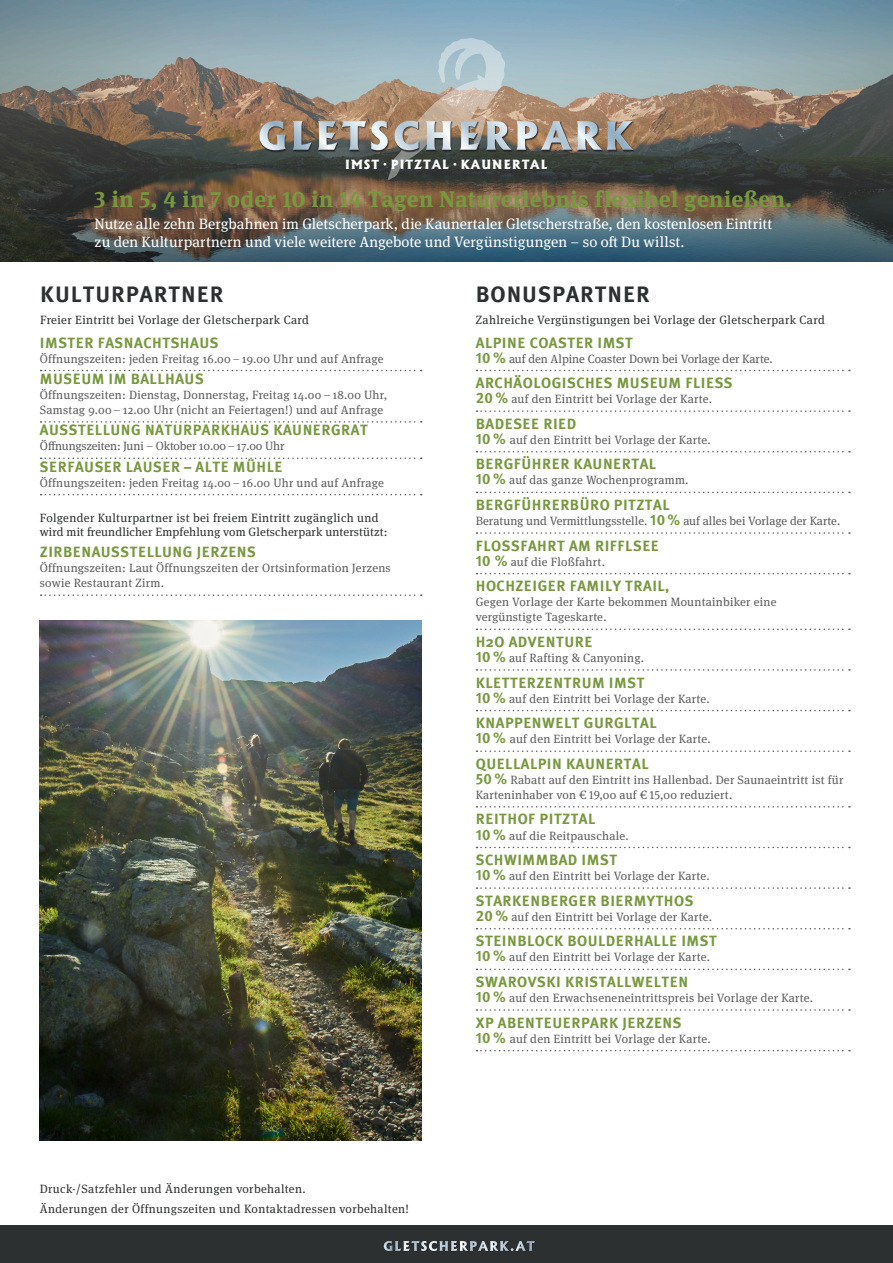
<style>
.page{position:relative;width:893px;height:1263px;background:#fff}
.page>*{position:absolute;margin:0;border:0;box-sizing:border-box;transform-origin:0 0}
.t1{font:700 22.5px "Meta Serif Pro";letter-spacing:.02em;color:#789840}
.t2{font:700 22.5px "Meta Plus";letter-spacing:.045em;color:#2d3031}
.t3{font:700 15px "Meta Plus";letter-spacing:.035em;color:#789840}
.t4{font:15px/18px "Meta Serif Pro";letter-spacing:.005em;color:#fff}
.t5{font:800 12.75px "Albertus";letter-spacing:.085em;color:#fff}
.t6{font:800 12.15px "Albertus";letter-spacing:.085em;color:#fff}
.t7{font:12px/15px "Meta Serif Pro";letter-spacing:.02em;color:#5b5c5d}
.t8{font:12px/20.7px "Meta Serif Pro";letter-spacing:.03em;color:#2d3031}
.t9{font:12px/14.2px "Meta Serif Pro";letter-spacing:.01em;color:#2d3031}
.t10{font:12px "Meta Serif Pro";color:#5b5c5d}
.t11{font:12px "Meta Serif Pro";letter-spacing:-.01em;color:#5b5c5d}
.s1{font-family:"Meta Pro";font-weight:700;font-size:15px;color:#789840}
</style>
<div class="page">
<img style="left:0;top:0;width:893px;height:261px">
<svg style="left:41px;top:370px;width:381px;height:1px"></svg>
<svg style="left:41px;top:421px;width:381px;height:2px"></svg>
<svg style="left:41px;top:457px;width:381px;height:2px"></svg>
<svg style="left:41px;top:494px;width:381px;height:1px"></svg>
<svg style="left:41px;top:594px;width:381px;height:2px"></svg>
<div style="left:0;top:1226px;width:893px;height:37px;background:#2d3031"></div>
<div style="left:384px;top:1241px;width:152px;height:11px;background:#29292a"></div>
<svg style="left:259px;top:38px;width:374px;height:143px;background:#91938f"></svg>
<svg style="left:476px;top:370px;width:374px;height:1px"></svg>
<svg style="left:476px;top:410px;width:374px;height:2px"></svg>
<svg style="left:476px;top:451px;width:374px;height:1px"></svg>
<svg style="left:476px;top:492px;width:374px;height:1px"></svg>
<svg style="left:476px;top:532px;width:374px;height:2px"></svg>
<svg style="left:476px;top:573px;width:374px;height:1px"></svg>
<svg style="left:476px;top:628px;width:374px;height:2px"></svg>
<svg style="left:476px;top:669px;width:374px;height:2px"></svg>
<svg style="left:476px;top:710px;width:374px;height:1px"></svg>
<svg style="left:476px;top:750px;width:374px;height:2px"></svg>
<svg style="left:476px;top:806px;width:374px;height:1px"></svg>
<svg style="left:476px;top:847px;width:374px;height:1px"></svg>
<svg style="left:476px;top:887px;width:374px;height:2px"></svg>
<svg style="left:476px;top:928px;width:374px;height:1px"></svg>
<svg style="left:476px;top:969px;width:374px;height:1px"></svg>
<svg style="left:476px;top:1009px;width:374px;height:2px"></svg>
<svg style="left:476px;top:1050px;width:374px;height:1px"></svg>
<img style="left:40px;top:620px;width:381px;height:521px">
<p class="t6" style="left:345px;top:157px;width:204px">IMST · PITZTAL · KAUNERTAL</p>
<h1 class="t1" style="left:95px;top:181px;width:699px">3 in 5, 4 in 7 oder 10 in 14 Tagen Naturerlebnis flexibel genießen.</h1>
<p class="t4" style="left:95px;top:214px;width:679px">Nutze alle zehn Bergbahnen im Gletscherpark, die Kaunertaler Gletscherstraße, den kostenlosen Eintritt zu den Kulturpartnern und viele weitere Angebote und Vergünstigungen – so oft Du willst.</p>
<h1 class="t2" style="left:476px;top:281px;width:176px">BONUSPARTNER</h1>
<p class="t3" style="left:476px;top:334px;width:159px">ALPINE COASTER IMST</p>
<p class="t10" style="left:476px;top:350px;width:299px"><span class="s1">10 %</span> auf den Alpine Coaster Down bei Vorlage der Karte.</p>
<p class="t3" style="left:476px;top:374px;width:258px">ARCHÄOLOGISCHES MUSEUM FLIESS</p>
<p class="t7" style="left:476px;top:391px;width:238px"><span class="s1">20 %</span> auf den Eintritt bei Vorlage der Karte.</p>
<p class="t3" style="left:476px;top:415px;width:102px">BADESEE RIED</p>
<p class="t7" style="left:476px;top:431px;width:236px"><span class="s1">10 %</span> auf den Eintritt bei Vorlage der Karte.</p>
<p class="t3" style="left:476px;top:455px;width:182px">BERGFÜHRER KAUNERTAL</p>
<p class="t7" style="left:476px;top:472px;width:214px"><span class="s1">10 %</span> auf das ganze Wochenprogramm.</p>
<p class="t3" style="left:476px;top:496px;width:195px">BERGFÜHRERBÜRO PITZTAL</p>
<p class="t10" style="left:476px;top:512px;width:366px">Beratung und Vermittlungsstelle. <span class="s1">10 %</span> auf alles bei Vorlage der Karte.</p>
<p class="t3" style="left:476px;top:537px;width:185px">FLOSSFAHRT AM RIFFLSEE</p>
<p class="t7" style="left:476px;top:553px;width:131px"><span class="s1">10 %</span> auf die Floßfahrt.</p>
<p class="t3" style="left:476px;top:577px;width:195px">HOCHZEIGER FAMILY TRAIL,</p>
<p class="t7" style="left:476px;top:594px;width:302px">Gegen Vorlage der Karte bekommen Mountainbiker eine vergünstigte Tageskarte.</p>
<p class="t3" style="left:476px;top:633px;width:118px">H2O ADVENTURE</p>
<p class="t7" style="left:476px;top:650px;width:170px"><span class="s1">10 %</span> auf Rafting &amp; Canyoning.</p>
<p class="t3" style="left:476px;top:674px;width:170px">KLETTERZENTRUM IMST</p>
<p class="t7" style="left:476px;top:690px;width:236px"><span class="s1">10 %</span> auf den Eintritt bei Vorlage der Karte.</p>
<p class="t3" style="left:476px;top:714px;width:182px">KNAPPENWELT GURGLTAL</p>
<p class="t7" style="left:476px;top:731px;width:236px"><span class="s1">10 %</span> auf den Eintritt bei Vorlage der Karte.</p>
<p class="t3" style="left:476px;top:755px;width:174px">QUELLALPIN KAUNERTAL</p>
<p class="t7" style="left:476px;top:771px;width:369px"><span class="s1">50 %</span> Rabatt auf den Eintritt ins Hallenbad. Der Saunaeintritt ist für<br>Karteninhaber von € 19,00 auf € 15,00 reduziert.</p>
<p class="t3" style="left:476px;top:811px;width:121px">REITHOF PITZTAL</p>
<p class="t7" style="left:476px;top:827px;width:155px"><span class="s1">10 %</span> auf die Reitpauschale.</p>
<p class="t3" style="left:476px;top:851px;width:143px">SCHWIMMBAD IMST</p>
<p class="t7" style="left:476px;top:868px;width:236px"><span class="s1">10 %</span> auf den Eintritt bei Vorlage der Karte.</p>
<p class="t3" style="left:476px;top:892px;width:219px">STARKENBERGER BIERMYTHOS</p>
<p class="t7" style="left:476px;top:908px;width:238px"><span class="s1">20 %</span> auf den Eintritt bei Vorlage der Karte.</p>
<p class="t3" style="left:476px;top:932px;width:242px">STEINBLOCK BOULDERHALLE IMST</p>
<p class="t7" style="left:476px;top:949px;width:236px"><span class="s1">10 %</span> auf den Eintritt bei Vorlage der Karte.</p>
<p class="t3" style="left:476px;top:973px;width:214px">SWAROVSKI KRISTALLWELTEN</p>
<p class="t7" style="left:476px;top:990px;width:339px"><span class="s1">10 %</span> auf den Erwachseneneintrittspreis bei Vorlage der Karte.</p>
<p class="t3" style="left:476px;top:1014px;width:207px">XP ABENTEUERPARK JERZENS</p>
<p class="t7" style="left:476px;top:1030px;width:236px"><span class="s1">10 %</span> auf den Eintritt bei Vorlage der Karte.</p>
<h1 class="t2" style="left:40px;top:281px;width:185px">KULTURPARTNER</h1>
<p class="t3" style="left:40px;top:334px;width:180px">IMSTER FASNACHTSHAUS</p>
<p class="t7" style="left:40px;top:350px;width:345px">Öffnungszeiten: jeden Freitag 16.00 – 19.00 Uhr und auf Anfrage</p>
<p class="t3" style="left:40px;top:370px;width:165px">MUSEUM IM BALLHAUS</p>
<p class="t7" style="left:40px;top:387px;width:349px">Öffnungszeiten: Dienstag, Donnerstag, Freitag 14.00 – 18.00 Uhr,<br>Samstag 9.00 – 12.00 Uhr (nicht an Feiertagen!) und auf Anfrage</p>
<p class="t3" style="left:40px;top:421px;width:329px">AUSSTELLUNG NATURPARKHAUS KAUNERGRAT</p>
<p class="t11" style="left:40px;top:437px;width:246px">Öffnungszeiten: Juni – Oktober 10.00–17.00 Uhr</p>
<p class="t3" style="left:40px;top:458px;width:244px">SERFAUSER LAUSER – ALTE MÜHLE</p>
<p class="t7" style="left:40px;top:474px;width:345px">Öffnungszeiten: jeden Freitag 14.00 – 16.00 Uhr und auf Anfrage</p>
<p class="t9" style="left:40px;top:510px;width:349px">Folgender Kulturpartner ist bei freiem Eintritt zugänglich und wird mit freundlicher Empfehlung vom Gletscherpark unterstützt:</p>
<p class="t3" style="left:40px;top:543px;width:218px">ZIRBENAUSSTELLUNG JERZENS</p>
<p class="t7" style="left:40px;top:560px;width:352px">Öffnungszeiten: Laut Öffnungszeiten der Ortsinformation Jerzens sowie Restaurant Zirm.</p>
<p class="t8" style="left:476px;top:309px;width:351px">Zahlreiche Vergünstigungen bei Vorlage der Gletscherpark Card</p>
<p class="t8" style="left:40px;top:309px;width:270px">Freier Eintritt bei Vorlage der Gletscherpark Card</p>
<p class="t8" style="left:40px;top:1178px;width:371px">Druck-/Satzfehler und Änderungen vorbehalten.<br>Änderungen der Öffnungszeiten und Kontaktadressen vorbehalten!</p>
<p class="t5" style="left:383px;top:1238px;width:153px">GLETSCHERPARK.AT</p>
</div>
